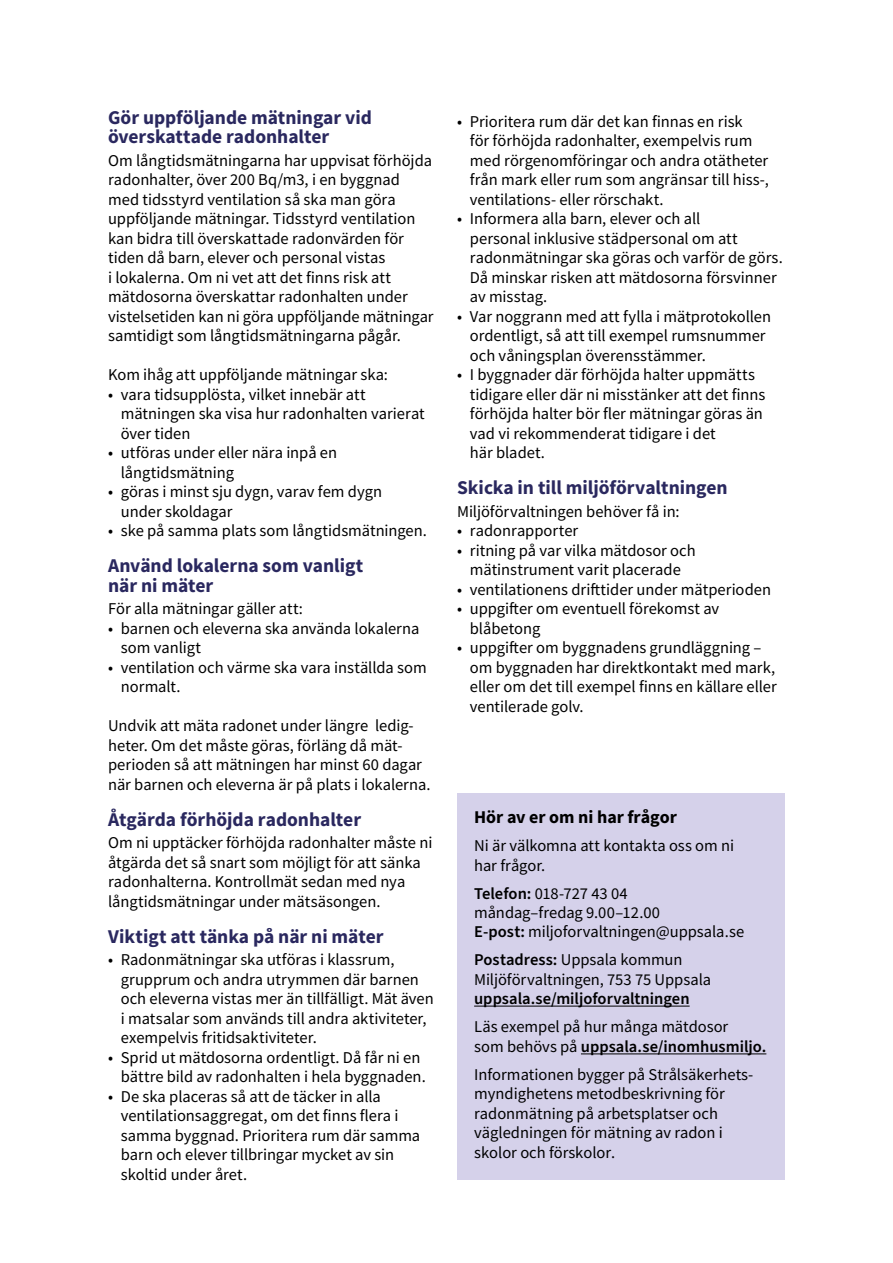
<style>
.page{position:relative;width:893px;height:1263px;background:#fff}
.page>*{position:absolute;margin:0;border:0;box-sizing:border-box;transform-origin:0 0}
.Mellanrubrik_H2{font:700 19.5px/19.5px "Source Sans Pro";color:#2a285f}
.Faktaruta_bröd{font:700 18px "Source Sans Pro";color:#000}
.Bröd_punktlista{font:16.5px/19.5px "Source Sans Pro";color:#000}
.Brödtext_P{font:16.5px/19.5px "Source Sans Pro";letter-spacing:-.005em;color:#000}
.Faktaruta_bröd-2{font:16.5px/19.5px "Source Sans Pro";color:#000}
.s1{font-weight:600}
</style>
<div class="page">
<div style="left:457px;top:793px;width:328px;height:387px;background:#d5d1ea"></div>
<hr style="left:474px;top:1006px;width:216px;height:1px;background:#000">
<hr style="left:581px;top:1053px;width:185px;height:1px;background:#000">
<h2 class="Mellanrubrik_H2" style="left:108px;top:107px;width:265px">Gör uppföljande mätningar vid överskattade radonhalter</h2>
<p class="Brödtext_P" style="left:108px;top:150px;width:327px">Om långtidsmätningarna har uppvisat förhöjda radonhalter, över 200 Bq/m3, i en byggnad med tidsstyrd ventilation så ska man göra uppföljande mätningar. Tidsstyrd ventilation kan bidra till överskattade radonvärden för tiden då barn, elever och personal vistas<br>i lokalerna. Om ni vet att det finns risk att mätdosorna överskattar radonhalten under vistelsetiden kan ni göra uppföljande mätningar samtidigt som långtidsmätningarna pågår.</p>
<p class="Brödtext_P" style="left:108px;top:365px;width:281px">Kom ihåg att uppföljande mätningar ska:</p>
<p class="Bröd_punktlista" style="left:121px;top:384px;width:305px;text-indent:-13px">• vara tidsupplösta, vilket innebär att mätningen ska visa hur radonhalten varierat över tiden</p>
<p class="Bröd_punktlista" style="left:121px;top:443px;width:218px;text-indent:-13px">• utföras under eller nära inpå en långtidsmätning</p>
<p class="Bröd_punktlista" style="left:121px;top:482px;width:263px;text-indent:-13px">• göras i minst sju dygn, varav fem dygn under skoldagar</p>
<p class="Bröd_punktlista" style="left:108px;top:521px;width:320px">• ske på samma plats som långtidsmätningen.</p>
<h2 class="Mellanrubrik_H2" style="left:108px;top:556px;width:257px">Använd lokalerna som vanligt när ni mäter</h2>
<p class="Brödtext_P" style="left:108px;top:599px;width:196px">För alla mätningar gäller att:</p>
<p class="Bröd_punktlista" style="left:121px;top:618px;width:300px;text-indent:-13px">• barnen och eleverna ska använda lokalerna som vanligt</p>
<p class="Bröd_punktlista" style="left:121px;top:657px;width:307px;text-indent:-13px">• ventilation och värme ska vara inställda som normalt.</p>
<p class="Brödtext_P" style="left:108px;top:716px;width:324px">Undvik att mäta radonet under längre ledig&shy;heter. Om det måste göras, förläng då mät&shy;perioden så att mätningen har minst 60 dagar när barnen och eleverna är på plats i lokalerna.</p>
<h2 class="Mellanrubrik_H2" style="left:108px;top:809px;width:255px">Åtgärda förhöjda radonhalter</h2>
<p class="Brödtext_P" style="left:108px;top:833px;width:326px">Om ni upptäcker förhöjda radonhalter måste ni åtgärda det så snart som möjligt för att sänka radonhalterna. Kontrollmät sedan med nya långtidsmätningar under mätsäsongen.</p>
<h2 class="Mellanrubrik_H2" style="left:108px;top:926px;width:277px">Viktigt att tänka på när ni mäter</h2>
<p class="Bröd_punktlista" style="left:121px;top:950px;width:314px;text-indent:-13px">• Radonmätningar ska utföras i klassrum, grupprum och andra utrymmen där barnen och eleverna vistas mer än tillfälligt. Mät även i matsalar som används till andra aktiviteter, exempelvis fritidsaktiviteter.</p>
<p class="Bröd_punktlista" style="left:121px;top:1047px;width:306px;text-indent:-13px">• Sprid ut mätdosorna ordentligt. Då får ni en bättre bild av radonhalten i hela byggnaden.</p>
<p class="Bröd_punktlista" style="left:121px;top:1086px;width:301px;text-indent:-13px">• De ska placeras så att de täcker in alla ventilationsaggregat, om det finns flera i samma byggnad. Prioritera rum där samma barn och elever tillbringar mycket av sin skoltid under året.</p>
<p class="Bröd_punktlista" style="left:470px;top:111px;width:301px;text-indent:-13px">• Prioritera rum där det kan finnas en risk<br>för förhöjda radonhalter, exempelvis rum med rörgenomföringar och andra otätheter från mark eller rum som angränsar till hiss-, ventilations- eller rörschakt.</p>
<p class="Bröd_punktlista" style="left:470px;top:209px;width:314px;text-indent:-13px">• Informera alla barn, elever och all<br>personal inklusive städpersonal om att radonmätningar ska göras och varför de görs.<br>Då minskar risken att mätdosorna försvinner av misstag.</p>
<p class="Bröd_punktlista" style="left:470px;top:306px;width:303px;text-indent:-13px">• Var noggrann med att fylla i mätprotokollen ordentligt, så att till exempel rumsnummer och våningsplan överensstämmer.</p>
<p class="Bröd_punktlista" style="left:470px;top:365px;width:297px;text-indent:-13px">• I byggnader där förhöjda halter uppmätts tidigare eller där ni misstänker att det finns förhöjda halter bör fler mätningar göras än vad vi rekommenderat tidigare i det<br>här bladet.</p>
<h2 class="Mellanrubrik_H2" style="left:457px;top:478px;width:272px">Skicka in till miljöförvaltningen</h2>
<p class="Brödtext_P" style="left:457px;top:501px;width:224px">Miljöförvaltningen behöver få in:</p>
<p class="Bröd_punktlista" style="left:457px;top:521px;width:123px">• radonrapporter</p>
<p class="Bröd_punktlista" style="left:457px;top:540px;width:240px;text-align:center">• ritning på var vilka mätdosor och mätinstrument varit placerade</p>
<p class="Bröd_punktlista" style="left:457px;top:579px;width:315px">• ventilationens drifttider under mätperioden</p>
<p class="Bröd_punktlista" style="left:470px;top:599px;width:251px;text-indent:-13px">• uppgifter om eventuell förekomst av blåbetong</p>
<p class="Bröd_punktlista" style="left:470px;top:638px;width:308px;text-indent:-13px">• uppgifter om byggnadens grundläggning – om byggnaden har direktkontakt med mark, eller om det till exempel finns en källare eller ventilerade golv.</p>
<p class="Faktaruta_bröd" style="left:474px;top:805px;width:204px">Hör av er om ni har frågor</p>
<p class="Faktaruta_bröd-2" style="left:474px;top:836px;width:261px">Ni är välkomna att kontakta oss om ni har frågor.</p>
<p class="Faktaruta_bröd-2" style="left:474px;top:884px;width:272px"><span class="s1">Telefon:</span> 018-727 43 04<br>måndag–fredag 9.00–12.00<br><span class="s1">E-post:</span> miljoforvaltningen@uppsala.se</p>
<p class="Faktaruta_bröd-2" style="left:474px;top:950px;width:238px"><span class="s1">Postadress:</span> Uppsala kommun<br>Miljöförvaltningen, 753 75 Uppsala <span class="s1">uppsala.se/miljoforvaltningen</span></p>
<p class="Faktaruta_bröd-2" style="left:474px;top:1016px;width:294px">Läs exempel på hur många mätdosor<br>som behövs på <span class="s1">uppsala.se/inomhusmiljo.</span></p>
<p class="Faktaruta_bröd-2" style="left:474px;top:1064px;width:281px">Informationen bygger på Strålsäkerhets&shy;myndighetens metodbeskrivning för radonmätning på arbetsplatser och vägledningen för mätning av radon i skolor och förskolor.</p>
</div>
